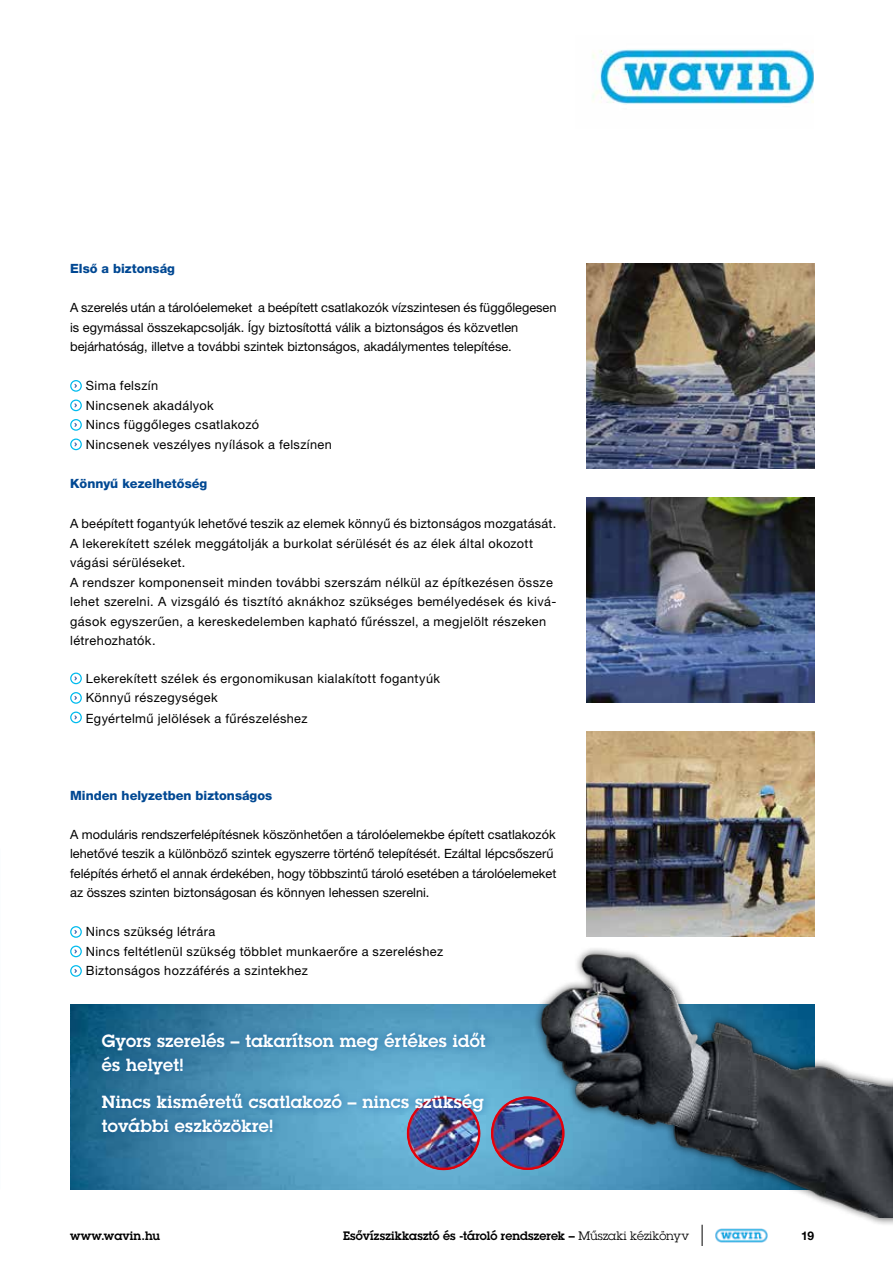
<style>
.page{position:relative;width:893px;height:1263px;background:#fff}
.page>*{position:absolute;margin:0;border:0;box-sizing:border-box;transform-origin:0 0}
.t1{font:600 17.25px/24px "Lubalin Graphfor Wavin";letter-spacing:.02em;color:#fff}
.t2{font:12.75px/19.5px "Helvetica Neue LT Pro";letter-spacing:.02em;color:#000}
.t3{font:12.75px/19.5px "Helvetica Neue LT Pro";color:#000}
.t4{font:800 12.75px "Helvetica Neue LT Pro";color:#004893}
.t5{font:600 12px "Lubalin Graphfor Wavin";letter-spacing:.005em;color:#000}
.t6{font:600 12px "Lubalin Graph Std";letter-spacing:.01em;color:#000}
.t7{font:700 12px "Helvetica Neue LT Pro";color:#000}
.s1{font-family:"Lubalin Graph Std"}
.s2{font-weight:400}
</style>
<div class="page">
<img style="left:592px;top:49px;width:221px;height:55px">
<img style="left:715px;top:1228px;width:52px;height:15px">
<img style="left:70px;top:1004px;width:393px;height:186px">
<img style="left:463px;top:889px;width:430px;height:329px">
<img style="left:586px;top:497px;width:228px;height:205px">
<img style="left:586px;top:731px;width:228px;height:205px">
<img style="left:586px;top:263px;width:228px;height:205px">
<img style="left:407px;top:1097px;width:73px;height:73px;border-radius:37px">
<img style="left:491px;top:1096px;width:73px;height:74px;border-radius:37px">
<div style="left:491px;top:1096px;width:73px;height:74px;border:2px solid #e3000b;border-radius:50%"></div>
<div style="left:70px;top:380px;width:12px;height:12px;border:1px solid #0be;border-radius:50%"></div>
<div style="left:70px;top:399px;width:12px;height:12px;border:1px solid #0be;border-radius:50%"></div>
<svg style="left:73px;top:403px;width:4px;height:6px"></svg>
<div style="left:70px;top:419px;width:12px;height:12px;border:1px solid #0be;border-radius:50%"></div>
<div style="left:70px;top:438px;width:12px;height:12px;border:1px solid #0be;border-radius:50%"></div>
<svg style="left:73px;top:442px;width:4px;height:6px"></svg>
<div style="left:70px;top:672px;width:12px;height:12px;border:1px solid #0be;border-radius:50%"></div>
<svg style="left:73px;top:676px;width:4px;height:6px"></svg>
<div style="left:70px;top:692px;width:12px;height:12px;border:1px solid #0be;border-radius:50%"></div>
<div style="left:70px;top:711px;width:12px;height:12px;border:1px solid #0be;border-radius:50%"></div>
<svg style="left:73px;top:715px;width:4px;height:6px"></svg>
<div style="left:70px;top:926px;width:12px;height:12px;border:1px solid #0be;border-radius:50%"></div>
<div style="left:70px;top:945px;width:12px;height:12px;border:1px solid #0be;border-radius:50%"></div>
<svg style="left:73px;top:949px;width:4px;height:6px"></svg>
<div style="left:70px;top:965px;width:12px;height:12px;border:1px solid #0be;border-radius:50%"></div>
<div style="left:93px;top:1023px;width:401px;height:118px;background:#004893;opacity:.6"></div>
<svg style="left:702px;top:1225px;width:1px;height:21px"></svg>
<p class="t4" style="left:70px;top:261px;width:106px">Első a biztonság</p>
<p class="t3" style="left:70px;top:298px;width:488px">A szerelés után a tárolóelemeket a beépített csatlakozók vízszintesen és függőlegesen is egymással összekapcsolják. Így biztosítottá válik a biztonságos és közvetlen bejárhatóság, illetve a további szintek biztonságos, akadálymentes telepítése.</p>
<p class="t2" style="left:86px;top:376px;width:248px">Sima felszín<br>Nincsenek akadályok<br>Nincs függőleges csatlakozó<br>Nincsenek veszélyes nyílások a felszínen</p>
<p class="t4" style="left:70px;top:475px;width:139px">Könnyű kezelhetőség</p>
<p class="t2" style="left:70px;top:514px;width:488px">A beépített fogantyúk lehetővé teszik az elemek könnyű és biztonságos mozgatását.<br>A lekerekített szélek meggátolják a burkolat sérülését és az élek által okozott vágási sérüléseket.<br>A rendszer komponenseit minden további szerszám nélkül az építkezésen össze lehet szerelni. A vizsgáló és tisztító aknákhoz szükséges bemélyedések és kivá&shy;gások egyszerűen, a kereskedelemben kapható fűrésszel, a megjelölt részeken létrehozhatók.</p>
<p class="t2" style="left:86px;top:668px;width:356px">Lekerekített szélek és ergonomikusan kialakított fogantyúk<br>Könnyű részegységek</p>
<p class="t2" style="left:86px;top:709px;width:223px">Egyértelmű jelölések a fűrészeléshez</p>
<p class="t4" style="left:70px;top:787px;width:204px">Minden helyzetben biztonságos</p>
<p class="t3" style="left:70px;top:824px;width:488px">A moduláris rendszerfelépítésnek köszönhetően a tárolóelemekbe épített csatlakozók lehetővé teszik a különböző szintek egyszerre történő telepítését. Ezáltal lépcsőszerű felépítés érhető el annak érdekében, hogy többszintű tároló esetében a tárolóelemeket az összes szinten biztonságosan és könnyen lehessen szerelni.</p>
<p class="t2" style="left:86px;top:922px;width:359px">Nincs szükség létrára<br>Nincs feltétlenül szükség többlet munkaerőre a szereléshez<br>Biztonságos hozzáférés a szintekhez</p>
<h1 class="t1" style="left:102px;top:1028px;width:385px">Gyors szerelés – takarítson meg értékes időt és helyet!</h1>
<h1 class="t1" style="left:102px;top:1089px;width:384px">Nincs kisméretű csatlakozó – nincs szükség további eszközökre!</h1>
<p class="t6" style="left:70px;top:1227px;width:92px">www.wavin.hu</p>
<p class="t5" style="left:343px;top:1227px;width:348px">Esővízszikkasztó és -tároló rendszerek <span class="s1">–</span> <span class="s2">Műszaki kézikönyv</span></p>
<p class="t7" style="left:801px;top:1228px;width:15px">19</p>
</div>
